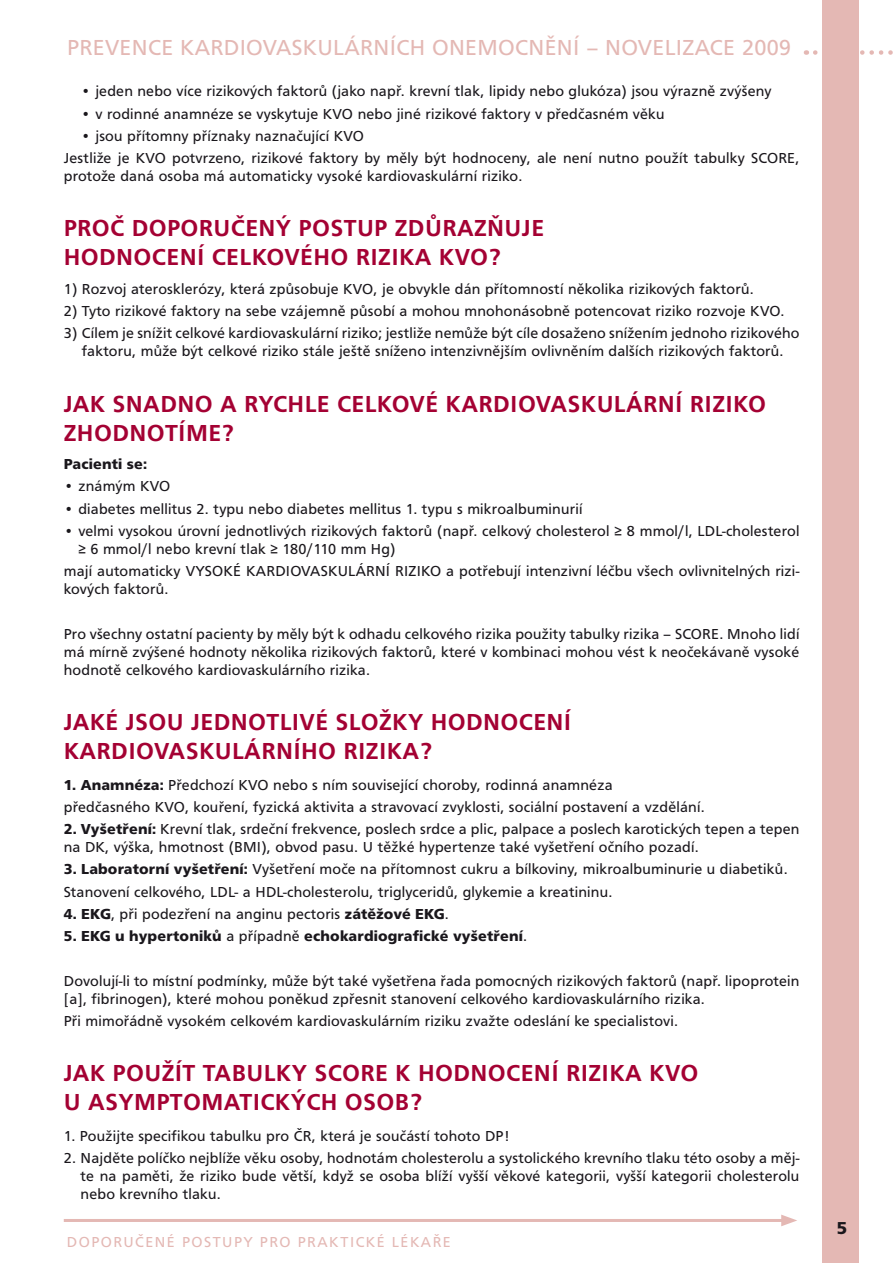
<style>
.page{position:relative;width:893px;height:1263px;background:#fff}
.page>*{position:absolute;margin:0;border:0;box-sizing:border-box;transform-origin:0 0}
.t1{font:500 24px "Frutus TEE";letter-spacing:.015em;color:#a40133}
.t2{font:22.5px "Frutus TEE";letter-spacing:.015em;color:#e4b8b4}
.t3{font:15px/18px "Frutus TEE";letter-spacing:.015em;color:#1a171c}
.t4{font:700 15px "Frutus TEE";letter-spacing:.01em;color:#1a171c}
.t5{font:15px "Frutus TEE";letter-spacing:.1em;color:#e4b8b4}
.s1{font-weight:700}
.s2{font-weight:400}
</style>
<div class="page">
<hr style="left:64px;top:1219px;width:723px;height:3px;background:#e4b8b4">
<svg style="left:781px;top:1214px;width:16px;height:12px"></svg>
<svg style="left:815px;top:50px;width:78px;height:5px"></svg>
<div style="left:822px;top:0;width:36px;height:1263px;background:#e4b8b4"></div>
<h2 class="t2" style="left:67px;top:35px;width:726px">Prevence kardiovaskulárních onemocnění – novelizace 2009</h2>
<p class="t3" style="left:81px;top:82px;width:692px">• jeden nebo více rizikových faktorů (jako např. krevní tlak, lipidy nebo glukóza) jsou výrazně zvýšeny</p>
<p class="t3" style="left:81px;top:105px;width:253px">• v rodinné anamnéze se vyskytuje KVO</p>
<p class="t3" style="left:358px;top:105px;width:308px">nebo jiné rizikové faktory v předčasném věku</p>
<p class="t3" style="left:64px;top:125px;width:281px;line-height:22.2px;text-indent:17px">• jsou přítomny příznaky naznačující KVO<br>Jestliže je KVO</p>
<p class="t3" style="left:172px;top:149px;width:589px">potvrzeno, rizikové faktory by měly být hodnoceny, ale není nutno použít tabulky SCORE</p>
<p class="t3" style="left:795px;top:149px;width:6px">,</p>
<p class="t3" style="left:64px;top:167px;width:460px">protože daná osoba má automaticky vysoké kardiovaskulární riziko.</p>
<h1 class="t1" style="left:64px;top:215px;width:85px">PROČ DOPO</h1>
<h1 class="t1" style="left:199px;top:215px;width:115px">RUČENÝ POS</h1>
<h1 class="t1" style="left:344px;top:215px;width:202px">TUP ZDŮRAZŇUJE</h1>
<h1 class="t1" style="left:64px;top:243px;width:18px">HOD</h1>
<h1 class="t1" style="left:116px;top:243px;width:139px">NOCENÍ CELKOV</h1>
<h1 class="t1" style="left:300px;top:243px;width:202px">ÉHO RIZIKA KVO?</h1>
<p class="t3" style="left:64px;top:280px;width:290px">1) Rozvoj aterosklerózy, která způsobuje KVO</p>
<p class="t3" style="left:373px;top:280px;width:382px">, je obvykle dán přítomností několika rizikových faktorů.</p>
<p class="t3" style="left:64px;top:302px;width:697px">2) Tyto rizikové faktory na sebe vzájemně působí a mohou mnohonásobně potencovat riziko rozvoje KVO</p>
<p class="t3" style="left:780px;top:302px;width:6px">.</p>
<p class="t3" style="left:64px;top:324px;width:737px;text-align:center">3) Cílem je snížit celkové kardiovaskulární riziko; jestliže nemůže být cíle dosaženo snížením jednoho rizikového faktoru, může být celkové riziko stále ještě sníženo intenzivnějším ovlivněním dalších rizikových faktorů.</p>
<h1 class="t1" style="left:64px;top:390px;width:15px">JAK</h1>
<h1 class="t1" style="left:112px;top:390px;width:268px">SNADNO A RYCHLE CELKOV</h1>
<h1 class="t1" style="left:425px;top:390px;width:109px">É KARDIOVASKULÁ</h1>
<h1 class="t1" style="left:643px;top:390px;width:106px">RNÍ RIZIKO</h1>
<h1 class="t1" style="left:64px;top:419px;width:31px">ZHOD</h1>
<h1 class="t1" style="left:129px;top:419px;width:106px">NOTÍM E?</h1>
<p class="t4" style="left:64px;top:455px;width:85px">Pacienti se:</p>
<p class="t3" style="left:64px;top:477px;width:87px">• známým KVO</p>
<p class="t3" style="left:64px;top:500px;width:520px">• diabetes mellitus 2. typu nebo diabetes mellitus 1. typu s mikroalbuminurií</p>
<p class="t3" style="left:78px;top:522px;width:723px;text-indent:-15px">• velmi vysokou úrovní jednotlivých rizikových faktorů (např. celkový cholesterol ≥ 8 mmol/l, LDL-cholesterol ≥ 6 mmol/l nebo krevní tlak ≥ 180/110 mm Hg)</p>
<p class="t3" style="left:64px;top:562px;width:193px">mají automaticky vysoké KARDIOVASKULÁRNÍ</p>
<p class="t3" style="left:395px;top:562px;width:9px">RIZIKO</p>
<p class="t3" style="left:446px;top:562px;width:355px">a potřebují intenzivní léčbu všech ovlivnitelných rizi-</p>
<p class="t3" style="left:64px;top:580px;width:106px">kových faktorů.</p>
<p class="t3" style="left:64px;top:625px;width:621px">Pro všechny ostatní pacienty by měly být k odhadu celkového rizika použity tabulky rizika – SCORE</p>
<p class="t3" style="left:64px;top:625px;width:737px;text-align:justify;text-indent:656px">. M noho lidí má mírně zvýšené hodnoty několika rizikových faktorů, které v kombinaci mohou vést k neočekávaně vysoké hodnotě celkového kardiovaskulárního rizika.</p>
<h1 class="t1" style="left:64px;top:708px;width:88px">JAKÉ JSOU</h1>
<h1 class="t1" style="left:191px;top:708px;width:257px">JEDNOTLIVÉ SLOŽKY HOD</h1>
<h1 class="t1" style="left:483px;top:708px;width:90px">NOCENÍ</h1>
<h1 class="t1" style="left:64px;top:737px;width:89px">KARDIOVASKULÁ</h1>
<h1 class="t1" style="left:261px;top:737px;width:172px">RNÍHO RIZIKA?</h1>
<p class="t3" style="left:64px;top:776px;width:186px"><span class="s1">1. Anamnéza:</span> Předchozí KVO</p>
<p class="t3" style="left:273px;top:776px;width:341px">nebo s ním související choroby, rodinná anamnéza</p>
<p class="t3" style="left:64px;top:798px;width:102px">předčasného KVO</p>
<p class="t3" style="left:185px;top:798px;width:521px">, kouření, fyzická aktivita a stravovací zvyklosti, sociální postavení a vzdělání.</p>
<p class="t3" style="left:64px;top:820px;width:737px"><span class="s1">2. Vyšetření:</span> Krevní tlak, srdeční frekvence, poslech srdce a plic, palpace a poslech karotických tepen a tepen na DK, výška, hmotnost (BMI ), obvod pasu. U těžké hypertenze také vyšetření očního pozadí.</p>
<p class="t3" style="left:64px;top:858px;width:725px;line-height:22.2px"><span class="s1">3. Laboratorní vyšetření:</span> Vyšetření moče na přítomnost cukru a bílkoviny, mikroalbuminurie u diabetiků.<br>Stanovení celkového, LDL- a HDL</p>
<p class="t3" style="left:283px;top:883px;width:331px">-cholesterolu, triglyceridů, glykemie a kreatininu.</p>
<p class="t4" style="left:64px;top:905px;width:28px">4. EKG</p>
<p class="t3" style="left:111px;top:905px;width:315px">, při podezření na anginu pectoris <span class="s1">zátěžové EKG</span></p>
<p class="t3" style="left:445px;top:905px;width:6px">.</p>
<p class="t4" style="left:64px;top:927px;width:28px">5. EKG</p>
<p class="t4" style="left:115px;top:927px;width:413px">u hypertoniků <span class="s2">a případně</span> echokardiografické vyšetření<span class="s2">.</span></p>
<p class="t3" style="left:64px;top:972px;width:737px">Dovolují-li to místní podmínky, může být také vyšetřena řada pomocných rizikových faktorů (např. lipoprotein [a], fibrinogen), které mohou poněkud zpřesnit stanovení celkového kardiovaskulárního rizika.</p>
<p class="t3" style="left:64px;top:1012px;width:616px">Při mimořádně vysokém celkovém kardiovaskulárním riziku zvažte odeslání ke specialistovi.</p>
<h1 class="t1" style="left:64px;top:1059px;width:15px">JAK</h1>
<h1 class="t1" style="left:112px;top:1059px;width:16px">POU</h1>
<h1 class="t1" style="left:162px;top:1059px;width:70px">ŽÍT TABULK</h1>
<h1 class="t1" style="left:292px;top:1059px;width:119px">Y SCORE KHOD</h1>
<h1 class="t1" style="left:470px;top:1059px;width:229px">NOCENÍ RIZIKA KVO</h1>
<h1 class="t1" style="left:64px;top:1088px;width:14px">UAS</h1>
<h1 class="t1" style="left:118px;top:1088px;width:85px">YMPTOMA</h1>
<h1 class="t1" style="left:239px;top:1088px;width:122px">TICKÝCH OSOB</h1>
<h1 class="t1" style="left:410px;top:1088px;width:14px">?</h1>
<p class="t3" style="left:64px;top:1127px;width:447px">1. Použijte specifikou tabulku pro ČR, která je součástí tohoto DP!</p>
<p class="t3" style="left:81px;top:1149px;width:720px;text-align:justify;text-indent:-17px">2. N ajděte políčko nejblíže věku osoby, hodnotám cholesterolu a systolického krevního tlaku této osoby a měj&shy;te na paměti, že riziko bude větší, když se osoba blíží vyšší věkové kategorii, vyšší kategorii cholesterolu nebo krevního tlaku.</p>
<p class="t5" style="left:67px;top:1234px;width:385px">doporučené postupy pro praktické lékaře</p>
</div>
